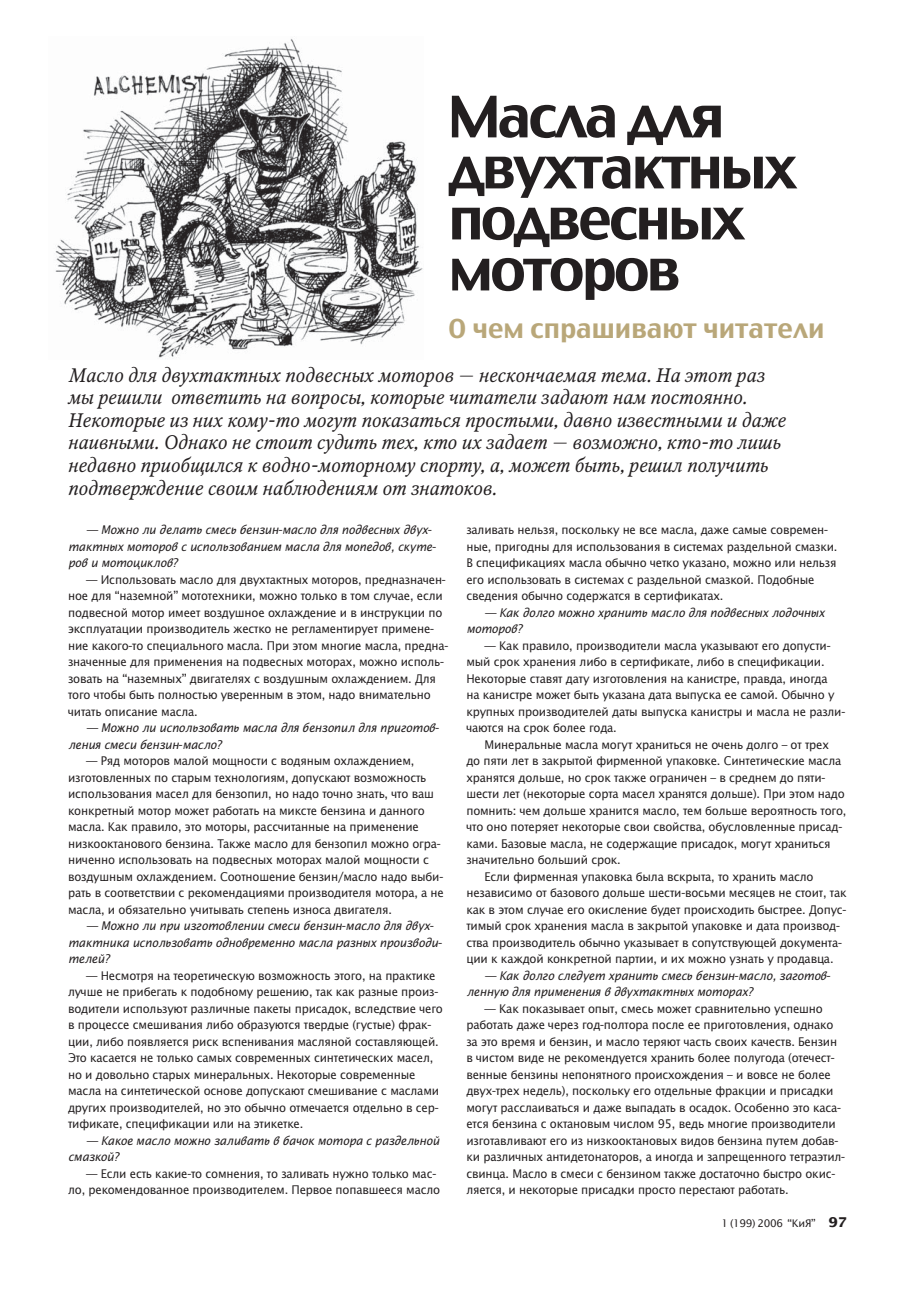
<style>
.page{position:relative;width:919px;height:1289px;background:#fff}
.page>*{position:absolute;margin:0;border:0;box-sizing:border-box;transform-origin:0 0}
.t1{font:55.5px/51px "Rostislav";letter-spacing:-.05em;color:#231f20}
.t2{font:25.5px "Rostislav";color:#b9a779}
.t3{font:italic 19.5px/22.5px "Octava C";color:#231f20}
.t4{font:12px/16.5px "Office Type Sans";letter-spacing:-.015em;color:#231f20;scale:.95 1}
.t5{font:italic 12px/16.5px "Office Type Sans";letter-spacing:-.015em;color:#231f20;scale:.95 1}
.t6{font:10.5px "Office Type Sans";letter-spacing:-.03em;color:#231f20}
.s1{font-weight:700;font-size:13.5px}
</style>
<div class="page">
<img style="left:55px;top:39px;width:368px;height:319px">
<h1 class="t1" style="left:448px;top:98px;width:350px">Масла для двухтактных подвесных моторов</h1>
<h2 class="t2" style="left:448px;top:320px;width:377px">О чем спрашивают читатели</h2>
<p class="t3" style="left:68px;top:366px;width:719px">Масло для двухтактных подвесных моторов — нескончаемая тема. На этот раз мы решили ответить на вопросы, которые читатели задают нам постоянно.<br>Некоторые из них кому-то могут показаться простыми, давно известными и даже наивными. Однако не стоит судить тех, кто их задает — возможно, кто-то лишь недавно приобщился к водно-моторному спорту, а, может быть, решил получить подтверждение своим наблюдениям от знатоков.</p>
<p class="t5" style="left:68px;top:522px;width:388px;text-indent:18px">— Можно ли делать смесь бензин-масло для подвесных двух&shy;тактных моторов с использованием масла для мопедов, скуте&shy;ров и мотоциклов?</p>
<p class="t4" style="left:68px;top:572px;width:402px;text-indent:18px">— Использовать масло для двухтактных моторов, предназначен&shy;ное для “наземной” мототехники, можно только в том случае, если подвесной мотор имеет воздушное охлаждение и в инструкции по эксплуатации производитель жестко не регламентирует примене&shy;ние какого-то специального масла. При этом многие масла, предна&shy;значенные для применения на подвесных моторах, можно исполь&shy;зовать на “наземных” двигателях с воздушным охлаждением. Для того чтобы быть полностью уверенным в этом, надо внимательно читать описание масла.</p>
<p class="t5" style="left:68px;top:720px;width:392px;text-indent:18px">— Можно ли использовать масла для бензопил для приготов&shy;ления смеси бензин-масло?</p>
<p class="t4" style="left:68px;top:753px;width:397px;text-indent:18px">— Ряд моторов малой мощности с водяным охлаждением, изготовленных по старым технологиям, допускают возможность использования масел для бензопил, но надо точно знать, что ваш конкретный мотор может работать на миксте бензина и данного масла. Как правило, это моторы, рассчитанные на применение низкооктанового бензина. Также масло для бензопил можно огра&shy;ниченно использовать на подвесных моторах малой мощности с воздушным охлаждением. Соотношение бензин/масло надо выби&shy;рать в соответствии с рекомендациями производителя мотора, а не масла, и обязательно учитывать степень износа двигателя.</p>
<p class="t5" style="left:68px;top:918px;width:395px;text-indent:18px">— Можно ли при изготовлении смеси бензин-масло для двух&shy;тактника использовать одновременно масла разных производи&shy;телей?</p>
<p class="t4" style="left:68px;top:968px;width:396px;text-indent:18px">— Несмотря на теоретическую возможность этого, на практике лучше не прибегать к подобному решению, так как разные произ&shy;водители используют различные пакеты присадок, вследствие чего в процессе смешивания либо образуются твердые (густые) фрак&shy;ции, либо появляется риск вспенивания масляной составляющей.<br>Это касается не только самых современных синтетических масел, но и довольно старых минеральных. Некоторые современные масла на синтетической основе допускают смешивание с маслами других производителей, но это обычно отмечается отдельно в сер&shy;тификате, спецификации или на этикетке.</p>
<p class="t5" style="left:68px;top:1133px;width:392px;text-indent:18px">— Какое масло можно заливать в бачок мотора с раздельной смазкой?</p>
<p class="t4" style="left:68px;top:1166px;width:393px;text-indent:18px">— Если есть какие-то сомнения, то заливать нужно только мас&shy;ло, рекомендованное производителем. Первое попавшееся масло</p>
<p class="t4" style="left:466px;top:522px;width:392px">заливать нельзя, поскольку не все масла, даже самые современ&shy;ные, пригодны для использования в системах раздельной смазки.<br>В спецификациях масла обычно четко указано, можно или нельзя его использовать в системах с раздельной смазкой. Подобные сведения обычно содержатся в сертификатах.</p>
<p class="t5" style="left:466px;top:605px;width:378px;text-indent:18px">— Как долго можно хранить масло для подвесных лодочных моторов?</p>
<p class="t4" style="left:466px;top:638px;width:400px;text-indent:18px">— Как правило, производители масла указывают его допусти&shy;мый срок хранения либо в сертификате, либо в спецификации.<br>Некоторые ставят дату изготовления на канистре, правда, иногда<br>на канистре может быть указана дата выпуска ее самой. Обычно у крупных производителей даты выпуска канистры и масла не разли&shy;чаются на срок более года.</p>
<p class="t4" style="left:484px;top:737px;width:364px">Минеральные масла могут храниться не очень долго – от трех</p>
<p class="t4" style="left:466px;top:753px;width:396px">до пяти лет в закрытой фирменной упаковке. Синтетические масла</p>
<p class="t4" style="left:466px;top:770px;width:379px">хранятся дольше, но срок также ограничен – в среднем до пяти-</p>
<p class="t4" style="left:466px;top:786px;width:400px">шести лет (некоторые сорта масел хранятся дольше). При этом надо</p>
<p class="t4" style="left:466px;top:803px;width:401px">помнить: чем дольше хранится масло, тем больше вероятность того,</p>
<p class="t4" style="left:466px;top:819px;width:397px">что оно потеряет некоторые свои свойства, обусловленные присад-</p>
<p class="t4" style="left:466px;top:836px;width:385px">ками. Базовые масла, не содержащие присадок, могут храниться</p>
<p class="t4" style="left:466px;top:852px;width:164px">значительно больший срок.</p>
<p class="t4" style="left:484px;top:869px;width:348px">Если фирменная упаковка была вскрыта, то хранить масло</p>
<p class="t4" style="left:466px;top:885px;width:402px">независимо от базового дольше шести-восьми месяцев не стоит, так</p>
<p class="t4" style="left:466px;top:902px;width:401px">как в этом случае его окисление будет происходить быстрее. Допус-</p>
<p class="t4" style="left:466px;top:918px;width:395px">тимый срок хранения масла в закрытой упаковке и дата производ-</p>
<p class="t4" style="left:466px;top:935px;width:397px">ства производитель обычно указывает в сопутствующей документа-</p>
<p class="t4" style="left:466px;top:951px;width:388px">ции к каждой конкретной партии, и их можно узнать у продавца.</p>
<p class="t5" style="left:466px;top:968px;width:384px;text-indent:18px">— Как долго следует хранить смесь бензин-масло, заготов&shy;ленную для применения в двухтактных моторах?</p>
<p class="t4" style="left:466px;top:1001px;width:400px;text-indent:18px">— Как показывает опыт, смесь может сравнительно успешно работать даже через год-полтора после ее приготовления, однако за это время и бензин, и масло теряют часть своих качеств. Бензин в чистом виде не рекомендуется хранить более полугода (отечест&shy;венные бензины непонятного происхождения – и вовсе не более двух-трех недель), поскольку его отдельные фракции и присадки могут расслаиваться и даже выпадать в осадок. Особенно это каса&shy;ется бензина с октановым числом 95, ведь многие производители изготавливают его из низкооктановых видов бензина путем добав&shy;ки различных антидетонаторов, а иногда и запрещенного тетраэтил&shy;свинца. Масло в смеси с бензином также достаточно быстро окис&shy;ляется, и некоторые присадки просто перестают работать.</p>
<p class="t6" style="left:721px;top:1219px;width:127px">1 (199) 2006 “КиЯ” <span class="s1">97</span></p>
</div>
